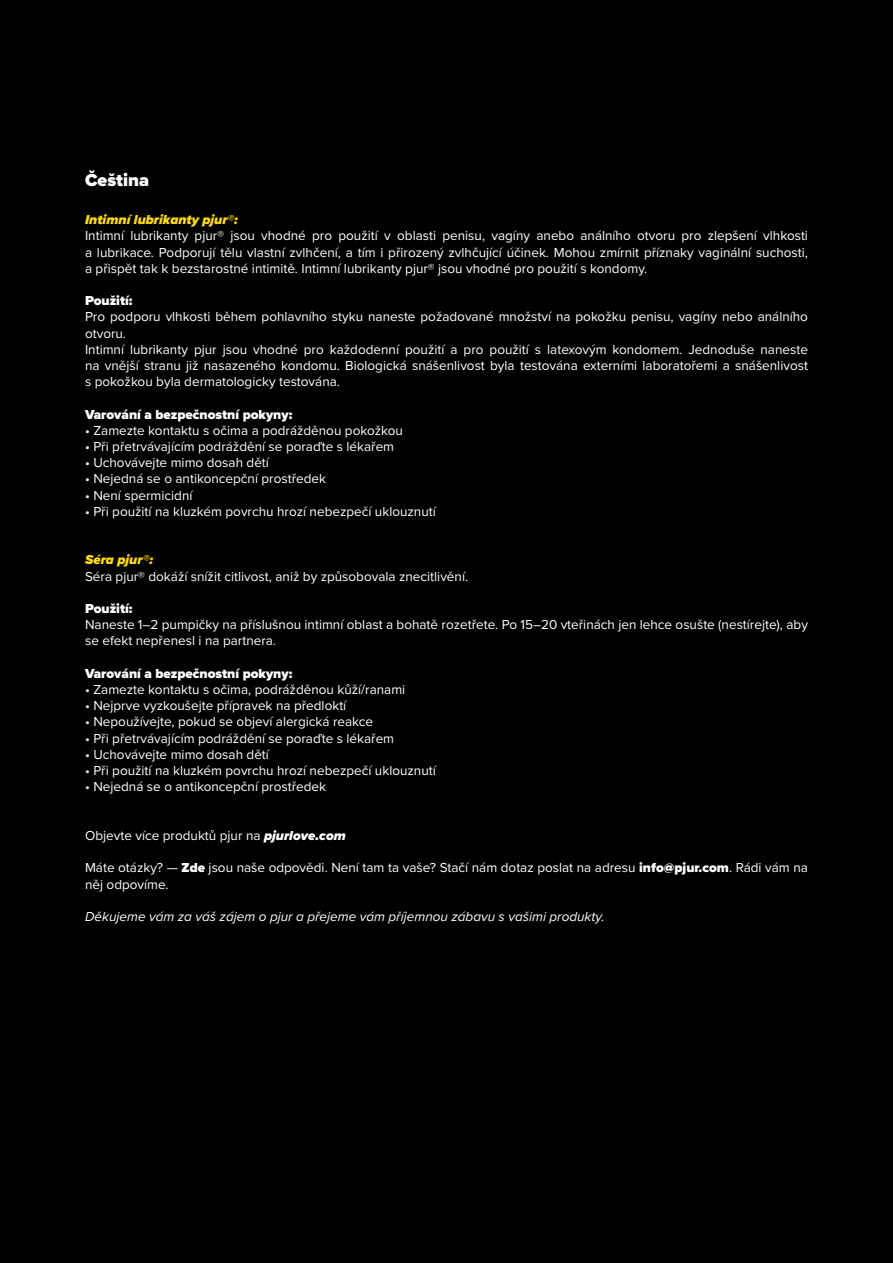
<style>
.page{position:relative;width:893px;height:1263px;background:#000}
.page>*{position:absolute;margin:0;border:0;box-sizing:border-box;transform-origin:0 0}
.t1{font:900 18px "Proxima Nova";color:#fff}
.t2{font:13.5px/16.2px "Proxima Nova";color:#fff}
.t3{font:900 13.5px "Proxima Nova";color:#fff}
.t4{font:italic 13.5px "Proxima Nova";color:#fff}
.t5{font:italic 900 13.5px "Proxima Nova";color:#fd0}
.s1{font-weight:900;font-style:italic}
.s2{font-weight:900}
</style>
<div class="page">
<h1 class="t1" style="left:85px;top:167px;width:66px">Čeština</h1>
<p class="t5" style="left:85px;top:210px;width:155px">Intimní lubrikanty pjur®:</p>
<p class="t2" style="left:85px;top:227px;width:724px;text-align:justify">Intimní lubrikanty pjur® jsou vhodné pro použití v oblasti penisu, vagíny anebo análního otvoru pro zlepšení vlhkosti a lubrikace. Podporují tělu vlastní zvlhčení, a tím i přirozený zvlhčující účinek. Mohou zmírnit příznaky vaginální suchosti, a přispět tak k bezstarostné intimitě. Intimní lubrikanty pjur® jsou vhodné pro použití s kondomy.</p>
<p class="t3" style="left:85px;top:291px;width:49px">Použití:</p>
<p class="t2" style="left:85px;top:308px;width:724px">Pro podporu vlhkosti během pohlavního styku naneste požadované množství na pokožku penisu, vagíny nebo análního otvoru.<br>Intimní lubrikanty pjur jsou vhodné pro každodenní použití a pro použití s latexovým kondomem. Jednoduše naneste na vnější stranu již nasazeného kondomu. Biologická snášenlivost byla testována externími laboratořemi a snášenlivost s pokožkou byla dermatologicky testována.</p>
<p class="t3" style="left:85px;top:404px;width:209px">Varování a bezpečnostní pokyny:</p>
<p class="t2" style="left:85px;top:422px;width:319px">• Zamezte kontaktu s očima a podrážděnou pokožkou</p>
<p class="t2" style="left:85px;top:438px;width:311px">• Při přetrvávajícím podráždění se poraďte s lékařem</p>
<p class="t2" style="left:85px;top:454px;width:185px">• Uchovávejte mimo dosah dětí</p>
<p class="t2" style="left:85px;top:470px;width:243px">• Nejedná se o antikoncepční prostředek</p>
<p class="t2" style="left:85px;top:486px;width:109px">• Není spermicidní</p>
<p class="t2" style="left:85px;top:503px;width:352px">• Při použití na kluzkém povrchu hrozí nebezpečí uklouznutí</p>
<p class="t5" style="left:85px;top:550px;width:70px">Séra pjur®:</p>
<p class="t2" style="left:85px;top:567px;width:385px">Séra pjur® dokáží snížit citlivost, aniž by způsobovala znecitlivění.</p>
<p class="t3" style="left:85px;top:598px;width:49px">Použití:</p>
<p class="t2" style="left:85px;top:616px;width:724px">Naneste 1–2 pumpičky na příslušnou intimní oblast a bohatě rozetřete. Po 15–20 vteřinách jen lehce osušte (nestírejte), aby se efekt nepřenesl i na partnera.</p>
<p class="t3" style="left:85px;top:663px;width:209px">Varování a bezpečnostní pokyny:</p>
<p class="t2" style="left:85px;top:681px;width:322px">• Zamezte kontaktu s očima, podrážděnou kůží/ranami</p>
<p class="t2" style="left:85px;top:697px;width:263px">• Nejprve vyzkoušejte přípravek na předloktí</p>
<p class="t2" style="left:85px;top:713px;width:290px">• Nepoužívejte, pokud se objeví alergická reakce</p>
<p class="t2" style="left:85px;top:729px;width:311px">• Při přetrvávajícím podráždění se poraďte s lékařem</p>
<p class="t2" style="left:85px;top:746px;width:185px">• Uchovávejte mimo dosah dětí</p>
<p class="t2" style="left:85px;top:762px;width:352px">• Při použití na kluzkém povrchu hrozí nebezpečí uklouznutí</p>
<p class="t2" style="left:85px;top:778px;width:243px">• Nejedná se o antikoncepční prostředek</p>
<p class="t2" style="left:85px;top:827px;width:262px">Objevte více produktů pjur na <span class="s1">pjurlove.com</span></p>
<p class="t2" style="left:85px;top:859px;width:724px">Máte otázky? — <span class="s2">Zde</span> jsou naše odpovědi. Není tam ta vaše? Stačí nám dotaz poslat na adresu <span class="s2">info@pjur.com</span>. Rádi vám na něj odpovíme.</p>
<p class="t4" style="left:85px;top:906px;width:521px">Děkujeme vám za váš zájem o pjur a přejeme vám příjemnou zábavu s vašimi produkty.</p>
</div>
